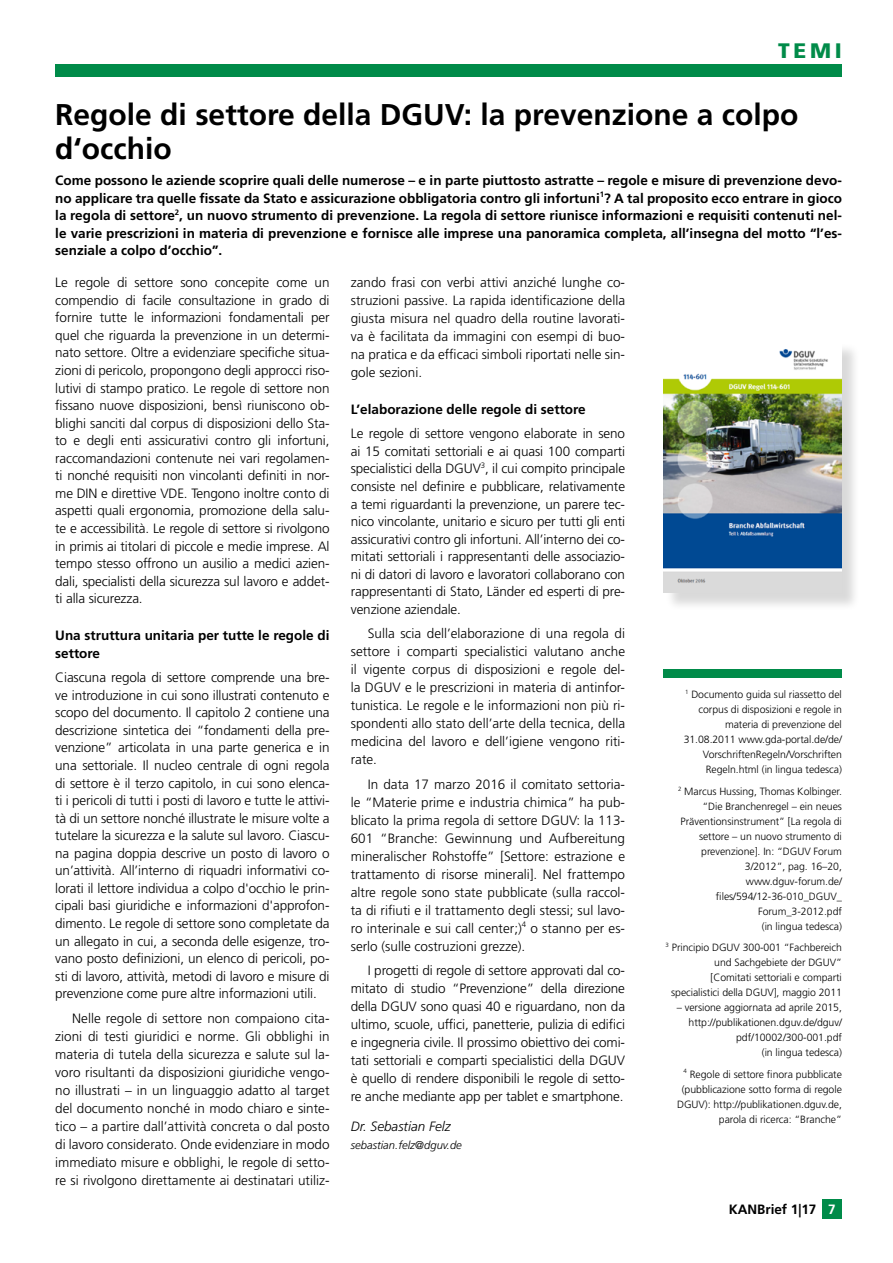
<style>
.page{position:relative;width:893px;height:1263px;background:#fff}
.page>*{position:absolute;margin:0;border:0;box-sizing:border-box;transform-origin:0 0}
.U_ital{font:700 30px/34.5px "Frutiger LT Std";color:#000}
.t1{font:900 21px "Frutiger LT Std";color:#008b49}
.g_ital{font:300 13.5px/17.5px "Frutiger LT Std";letter-spacing:-.01em;color:#000;text-align:justify}
.g_folge_ital{font:300 13.5px/18px "Frutiger LT Std";color:#000;text-align:justify}
.g_ital-2{font:700 13.5px/17.5px "Frutiger LT Std";color:#000;text-align:justify}
.zu_ital{font:700 13.5px/18px "Frutiger LT Std";color:#000}
.Autor_dt{font:italic 300 13.5px "Frutiger LT Std";color:#000}
.Mail_dt{font:italic 300 11.25px "Frutiger LT Std";color:#000}
.Fuß_engl{font:300 10.5px/15px "Frutiger LT Std";letter-spacing:-.005em;color:#000;text-align:right}
.s1{color:#fff}
</style>
<div class="page">
<div style="left:55px;top:64px;width:787px;height:13px;background:#008b49"></div>
<div style="left:822px;top:1199px;width:20px;height:20px;background:#008b49"></div>
<div style="left:663px;top:669px;width:179px;height:9px;background:#008b49"></div>
<div style="left:665px;top:342px;width:196px;height:269px;background:#000;opacity:.15"></div>
<img style="left:663px;top:342px;width:179px;height:250px">
<p class="t1" style="left:778px;top:38px;width:65px">TEMI</p>
<p class="U_ital" style="left:55px;top:97px;width:745px">Regole di settore della DGUV: la prevenzione a colpo d‘occhio</p>
<p class="g_ital-2" style="left:55px;top:172px;width:788px">Come possono le aziende scoprire quali delle numerose – e in parte piuttosto astratte – regole e misure di prevenzione devo&shy;no applicare tra quelle fissate da Stato e assicurazione obbligatoria contro gli infortuni<sup>1</sup>? A tal proposito ecco entrare in gioco la regola di settore<sup>2</sup>, un nuovo strumento di prevenzione. La regola di settore riunisce informazioni e requisiti contenuti nel&shy;le varie prescrizioni in materia di prevenzione e fornisce alle imprese una panoramica completa, all’insegna del motto “l’es&shy;senziale a colpo d’occhio”.</p>
<p class="g_ital" style="left:55px;top:274px;width:276px">Le regole di settore sono concepite come un compendio di facile consultazione in grado di fornire tutte le informazioni fondamentali per quel che riguarda la prevenzione in un determi&shy;nato settore. Oltre a evidenziare specifiche situa&shy;zioni di pericolo, propongono degli approcci riso&shy;lutivi di stampo pratico. Le regole di settore non fissano nuove disposizioni, bensì riuniscono ob&shy;blighi sanciti dal corpus di disposizioni dello Sta&shy;to e degli enti assicurativi contro gli infortuni, raccomandazioni contenute nei vari regolamen&shy;ti nonché requisiti non vincolanti definiti in nor&shy;me DIN e direttive VDE. Tengono inoltre conto di aspetti quali ergonomia, promozione della salu&shy;te e accessibilità. Le regole di settore si rivolgono in primis ai titolari di piccole e medie imprese. Al tempo stesso offrono un ausilio a medici azien&shy;dali, specialisti della sicurezza sul lavoro e addet&shy;ti alla sicurezza.</p>
<p class="zu_ital" style="left:55px;top:627px;width:276px">Una struttura unitaria per tutte le regole di settore</p>
<p class="g_ital" style="left:55px;top:669px;width:276px">Ciascuna regola di settore comprende una bre&shy;ve introduzione in cui sono illustrati contenuto e scopo del documento. Il capitolo 2 contiene una descrizione sintetica dei “fondamenti della pre&shy;venzione” articolata in una parte generica e in una settoriale. Il nucleo centrale di ogni regola di settore è il terzo capitolo, in cui sono elenca&shy;ti i pericoli di tutti i posti di lavoro e tutte le attivi&shy;tà di un settore nonché illustrate le misure volte a tutelare la sicurezza e la salute sul lavoro. Ciascu&shy;na pagina doppia descrive un posto di lavoro o un’attività. All’interno di riquadri informativi co&shy;lorati il lettore individua a colpo d'occhio le prin&shy;cipali basi giuridiche e informazioni d'approfon&shy;dimento. Le regole di settore sono completate da un allegato in cui, a seconda delle esigenze, tro&shy;vano posto definizioni, un elenco di pericoli, po&shy;sti di lavoro, attività, metodi di lavoro e misure di prevenzione come pure altre informazioni utili.</p>
<p class="g_folge_ital" style="left:55px;top:1009px;width:276px;text-indent:17px">Nelle regole di settore non compaiono cita&shy;zioni di testi giuridici e norme. Gli obblighi in materia di tutela della sicurezza e salute sul la&shy;voro risultanti da disposizioni giuridiche vengo&shy;no illustrati – in un linguaggio adatto al target del documento nonché in modo chiaro e sinte&shy;tico – a partire dall’attività concreta o dal posto di lavoro considerato. Onde evidenziare in modo immediato misure e obblighi, le regole di setto&shy;re si rivolgono direttamente ai destinatari utiliz-</p>
<p class="g_folge_ital" style="left:351px;top:274px;width:276px">zando frasi con verbi attivi anziché lunghe co&shy;struzioni passive. La rapida identificazione della giusta misura nel quadro della routine lavorati&shy;va è facilitata da immagini con esempi di buo&shy;na pratica e da efficaci simboli riportati nelle sin&shy;gole sezioni.</p>
<p class="zu_ital" style="left:351px;top:401px;width:236px">L’elaborazione delle regole di settore</p>
<p class="g_ital" style="left:351px;top:425px;width:276px">Le regole di settore vengono elaborate in seno ai 15 comitati settoriali e ai quasi 100 comparti specialistici della DGUV<sup>3</sup>, il cui compito principale consiste nel definire e pubblicare, relativamente a temi riguardanti la prevenzione, un parere tec&shy;nico vincolante, unitario e sicuro per tutti gli enti assicurativi contro gli infortuni. All’interno dei co&shy;mitati settoriali i rappresentanti delle associazio&shy;ni di datori di lavoro e lavoratori collaborano con rappresentanti di Stato, Länder ed esperti di pre&shy;venzione aziendale.</p>
<p class="g_folge_ital" style="left:351px;top:625px;width:276px;text-indent:17px">Sulla scia dell’elaborazione di una regola di settore i comparti specialistici valutano anche il vigente corpus di disposizioni e regole del&shy;la DGUV e le prescrizioni in materia di antinfor&shy;tunistica. Le regole e le informazioni non più ri&shy;spondenti allo stato dell’arte della tecnica, della medicina del lavoro e dell’igiene vengono riti&shy;rate.</p>
<p class="g_folge_ital" style="left:351px;top:775px;width:276px;text-indent:17px">In data 17 marzo 2016 il comitato settoria&shy;le “Materie prime e industria chimica” ha pub&shy;blicato la prima regola di settore DGUV: la 113- 601 “Branche: Gewinnung und Aufbereitung mineralischer Rohstoffe” [Settore: estrazione e trattamento di risorse minerali]. Nel frattempo altre regole sono state pubblicate (sulla raccol&shy;ta di rifiuti e il trattamento degli stessi; sul lavo&shy;ro interinale e sui call center;)<sup>4</sup> o stanno per es&shy;serlo (sulle costruzioni grezze).</p>
<p class="g_folge_ital" style="left:351px;top:961px;width:276px;text-indent:17px">I progetti di regole di settore approvati dal co&shy;mitato di studio “Prevenzione” della direzione della DGUV sono quasi 40 e riguardano, non da ultimo, scuole, uffici, panetterie, pulizia di edifici e ingegneria civile. Il prossimo obiettivo dei comi&shy;tati settoriali e comparti specialistici della DGUV è quello di rendere disponibili le regole di setto&shy;re anche mediante app per tablet e smartphone.</p>
<p class="Autor_dt" style="left:351px;top:1119px;width:102px">Dr. Sebastian Felz</p>
<p class="Mail_dt" style="left:351px;top:1138px;width:113px">sebastian.felz@dguv.de</p>
<p class="Fuß_engl" style="left:684px;top:687px;width:160px"><sup>1</sup> Documento guida sul riassetto del corpus di disposizioni e regole in materia di prevenzione del 31.08.2011 www.gda-portal.de/de/ VorschriftenRegeln/Vorschriften Regeln.html (in lingua tedesca)</p>
<p class="Fuß_engl" style="left:678px;top:784px;width:165px"><sup>2</sup> Marcus Hussing, Thomas Kolbinger. “Die Branchenregel – ein neues<br>Präventionsinstrument” [La regola di settore – un nuovo strumento di prevenzione]. In: “DGUV Forum<br>3/2012”, pag. 16–20, www.dguv-forum.de/ files/594/12-36-010_DGUV_<br>Forum_3-2012.pdf<br>(in lingua tedesca)</p>
<p class="Fuß_engl" style="left:665px;top:940px;width:178px"><sup>3</sup> Principio DGUV 300-001 “Fachbereich und Sachgebiete der DGUV”<br>[Comitati settoriali e comparti specialistici della DGUV], maggio 2011</p>
<p class="Fuß_engl" style="left:677px;top:1000px;width:167px">– versione aggiornata ad aprile 2015, http://publikationen.dguv.de/dguv/ pdf/10002/300-001.pdf<br>(in lingua tedesca)</p>
<p class="Fuß_engl" style="left:677px;top:1067px;width:166px"><sup>4</sup> Regole di settore finora pubblicate (pubblicazione sotto forma di regole<br>DGUV): http://publikationen.dguv.de,</p>
<p class="Fuß_engl" style="left:719px;top:1112px;width:125px">parola di ricerca: “Branche”</p>
<p class="g_ital-2" style="left:729px;top:1201px;width:109px">KANBrief 1|17 <span class="s1">7</span></p>
</div>
